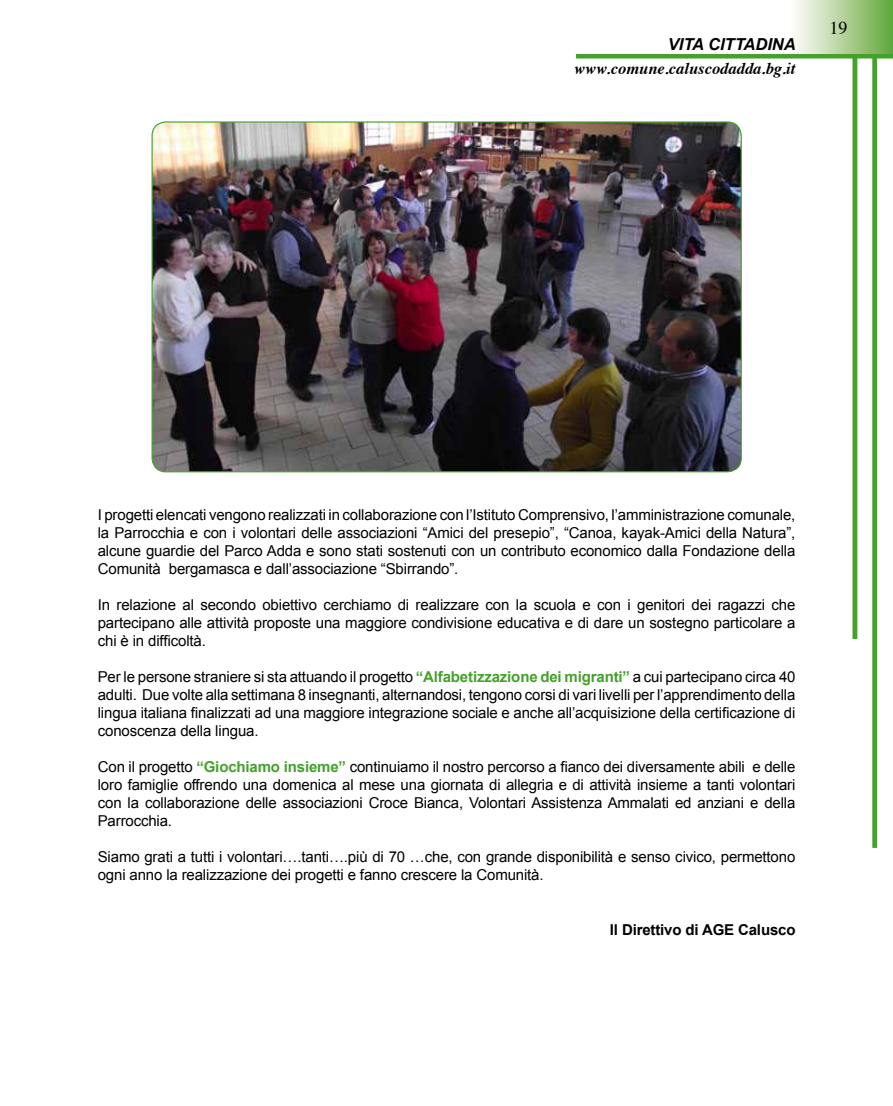
<style>
.page{position:relative;width:893px;height:1106px;background:#fff}
.page>*{position:absolute;margin:0;border:0;box-sizing:border-box;transform-origin:0 0}
.t1{font:18px "Times";color:#000}
.t2{font:italic 700 16.5px "Times";color:#000}
.t3{font:italic 700 16.5px "Arial";color:#000}
.t4{font:15px/18px "Arial";letter-spacing:-.01em;color:#000;text-align:justify}
.t5{font:700 15px "Arial";letter-spacing:-.01em;color:#000}
.s1{font-weight:700;color:#44a12b}
</style>
<div class="page">
<div style="left:872px;top:1px;width:5px;height:846px;background:#44a12b"></div>
<hr style="left:853px;top:1px;width:4px;height:638px;background:#44a12b">
<div style="left:786px;top:0;width:107px;height:55px;background:linear-gradient(to right,#fff,#65a73c)"></div>
<div style="left:576px;top:54px;width:317px;height:5px;background:#44a12b"></div>
<img style="left:152px;top:123px;width:589px;height:349px">
<p class="t3" style="left:668px;top:33px;width:129px">VITA CITTADINA</p>
<p class="t2" style="left:574px;top:53px;width:223px">www.comune.caluscodadda.bg.it</p>
<p class="t1" style="left:829px;top:11px;width:19px">19</p>
<p class="t4" style="left:98px;top:506px;width:699px">I progetti elencati vengono realizzati in collaborazione con l’Istituto Comprensivo, l’amministrazione comunale, la Parrocchia e con i volontari delle associazioni “Amici del presepio”, “Canoa, kayak-Amici della Natura”, alcune guardie del Parco Adda e sono stati sostenuti con un contributo economico dalla Fondazione della Comunità bergamasca e dall’associazione “Sbirrando”.</p>
<p class="t4" style="left:98px;top:596px;width:699px">In relazione al secondo obiettivo cerchiamo di realizzare con la scuola e con i genitori dei ragazzi che partecipano alle attività proposte una maggiore condivisione educativa e di dare un sostegno particolare a chi è in difficoltà.</p>
<p class="t4" style="left:98px;top:668px;width:699px">Per le persone straniere si sta attuando il progetto <span class="s1">“Alfabetizzazione dei migranti”</span> a cui partecipano circa 40 adulti. Due volte alla settimana 8 insegnanti, alternandosi, tengono corsi di vari livelli per l’apprendimento della lingua italiana finalizzati ad una maggiore integrazione sociale e anche all’acquisizione della certificazione di conoscenza della lingua.</p>
<p class="t4" style="left:98px;top:758px;width:699px">Con il progetto <span class="s1">“Giochiamo insieme”</span> continuiamo il nostro percorso a fianco dei diversamente abili e delle loro famiglie offrendo una domenica al mese una giornata di allegria e di attività insieme a tanti volontari con la collaborazione delle associazioni Croce Bianca, Volontari Assistenza Ammalati ed anziani e della Parrocchia.</p>
<p class="t4" style="left:98px;top:848px;width:699px">Siamo grati a tutti i volontari….tanti….più di 70 …che, con grande disponibilità e senso civico, permettono ogni anno la realizzazione dei progetti e fanno crescere la Comunità.</p>
<p class="t5" style="left:610px;top:919px;width:187px">Il Direttivo di AGE Calusco</p>
</div>
